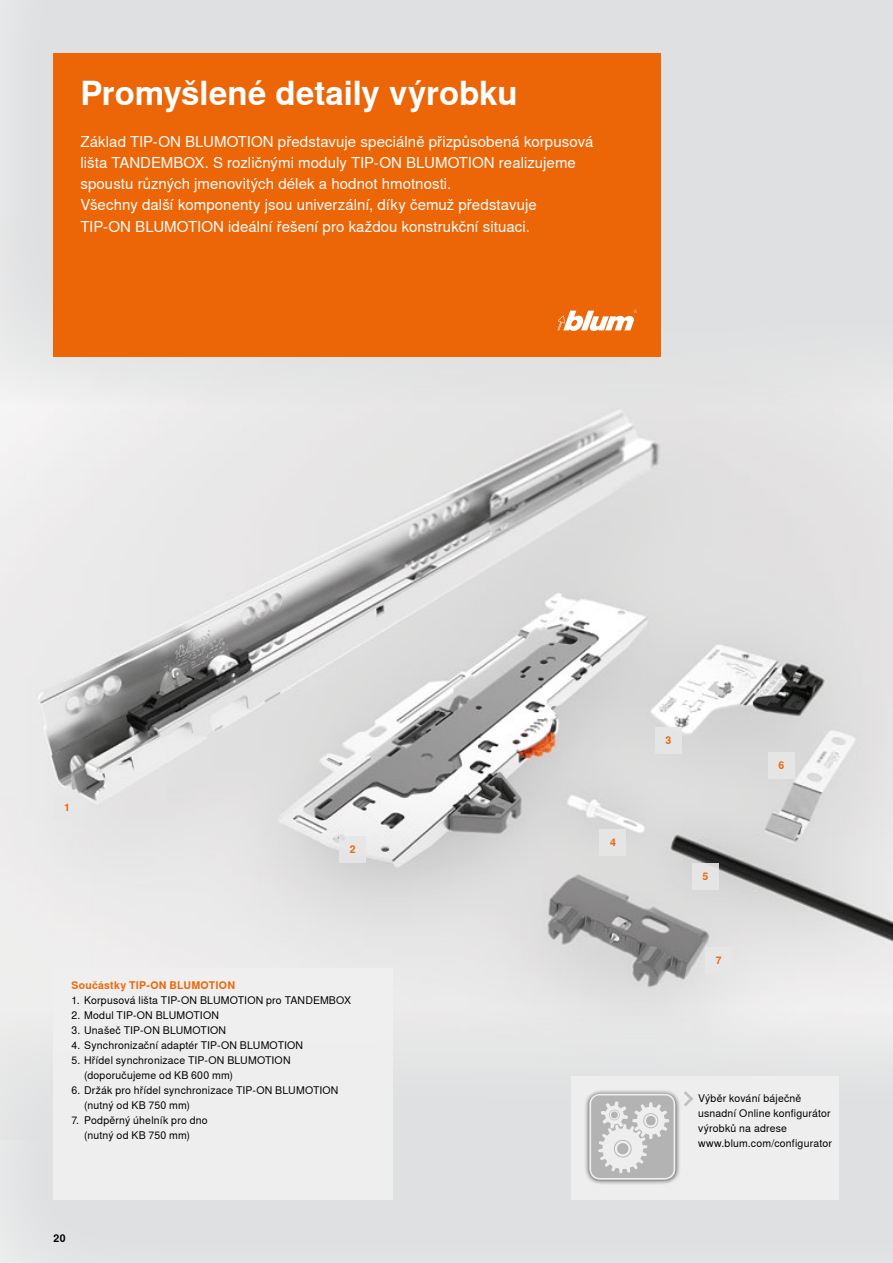
<style>
.page{position:relative;width:893px;height:1263px;background:#fff}
.page>*{position:absolute;margin:0;border:0;box-sizing:border-box;transform-origin:0 0}
.t1{font:700 33px "Nimbus Sans Global";letter-spacing:-.005em;color:#fff}
.t2{font:15px/21px "Nimbus Sans Global";letter-spacing:.005em;color:#fff}
.t3{font:10.5px/15px "Nimbus Sans Global";letter-spacing:.015em;color:#000}
.t4{font:700 10.5px "Nimbus Sans Global";letter-spacing:.025em;color:#ec6608}
.t5{font:700 10.5px "Nimbus Sans Global";color:#000}
</style>
<div class="page">
<img style="left:0;top:404px;width:893px;height:606px">
<div style="left:0;top:0;width:893px;height:404px;background:#dfe0e1"></div>
<div style="left:0;top:1010px;width:893px;height:253px;background:#dfe0e1"></div>
<div style="left:54px;top:794px;width:26px;height:27px;background:#e7e7e7"></div>
<div style="left:339px;top:836px;width:27px;height:27px;background:#e7e7e7"></div>
<div style="left:655px;top:727px;width:27px;height:27px;background:#e7e7e7"></div>
<div style="left:768px;top:752px;width:27px;height:27px;background:#e7e7e7"></div>
<div style="left:600px;top:829px;width:26px;height:27px;background:#e7e7e7"></div>
<div style="left:692px;top:863px;width:27px;height:27px;background:#e7e7e7"></div>
<div style="left:705px;top:947px;width:27px;height:27px;background:#e7e7e7"></div>
<div style="left:54px;top:54px;width:607px;height:303px;background:#ec6608"></div>
<svg style="left:557px;top:310px;width:80px;height:21px"></svg>
<div style="left:54px;top:968px;width:339px;height:232px;background:#f0f0f0"></div>
<div style="left:571px;top:1077px;width:268px;height:123px;background:#f0f0f0"></div>
<div style="left:584px;top:1088px;width:97px;height:97px;background:#000;opacity:.75"></div>
<svg style="left:589px;top:1094px;width:86px;height:85px"></svg>
<svg style="left:684px;top:1091px;width:9px;height:15px"></svg>
<h1 class="t1" style="left:80px;top:75px;width:439px">Promyšlené detaily výrobku</h1>
<p class="t2" style="left:80px;top:132px;width:515px">Základ TIP-ON BLUMOTION představuje speciálně přizpůsobená korpusová lišta TANDEMBOX. S rozličnými moduly TIP-ON BLUMOTION realizujeme spoustu různých jmenovitých délek a hodnot hmotnosti.<br>Všechny další komponenty jsou univerzální, díky čemuž představuje<br>TIP-ON BLUMOTION ideální řešení pro každou konstrukční situaci.</p>
<p class="t4" style="left:64px;top:802px;width:7px">1</p>
<p class="t4" style="left:350px;top:844px;width:7px">2</p>
<p class="t4" style="left:71px;top:979px;width:165px">Součástky TIP-ON BLUMOTION</p>
<p class="t3" style="left:71px;top:993px;width:281px">1. Korpusová lišta TIP-ON BLUMOTION pro TANDEMBOX</p>
<p class="t3" style="left:71px;top:1008px;width:149px">2. Modul TIP-ON BLUMOTION</p>
<p class="t3" style="left:71px;top:1023px;width:156px">3. Unašeč TIP-ON BLUMOTION</p>
<p class="t3" style="left:71px;top:1038px;width:233px">4. Synchronizační adaptér TIP-ON BLUMOTION</p>
<p class="t3" style="left:84px;top:1053px;width:208px;text-indent:-13px">5. Hřídel synchronizace TIP-ON BLUMOTION (doporučujeme od KB 600 mm)</p>
<p class="t3" style="left:84px;top:1083px;width:256px;text-indent:-13px">6. Držák pro hřídel synchronizace TIP-ON BLUMOTION (nutný od KB 750 mm)</p>
<p class="t3" style="left:71px;top:1113px;width:138px;text-align:center">7. Podpěrný úhelník pro dno (nutný od KB 750 mm)</p>
<p class="t5" style="left:54px;top:1232px;width:14px">20</p>
<p class="t4" style="left:610px;top:837px;width:7px">4</p>
<p class="t4" style="left:665px;top:735px;width:7px">3</p>
<p class="t4" style="left:702px;top:871px;width:7px">5</p>
<p class="t4" style="left:716px;top:955px;width:7px">7</p>
<p class="t4" style="left:778px;top:759px;width:7px">6</p>
<p class="t3" style="left:698px;top:1091px;width:135px">Výběr kování báječně usnadní Online konfigurátor výrobků na adrese www.blum.com/configurator</p>
</div>
